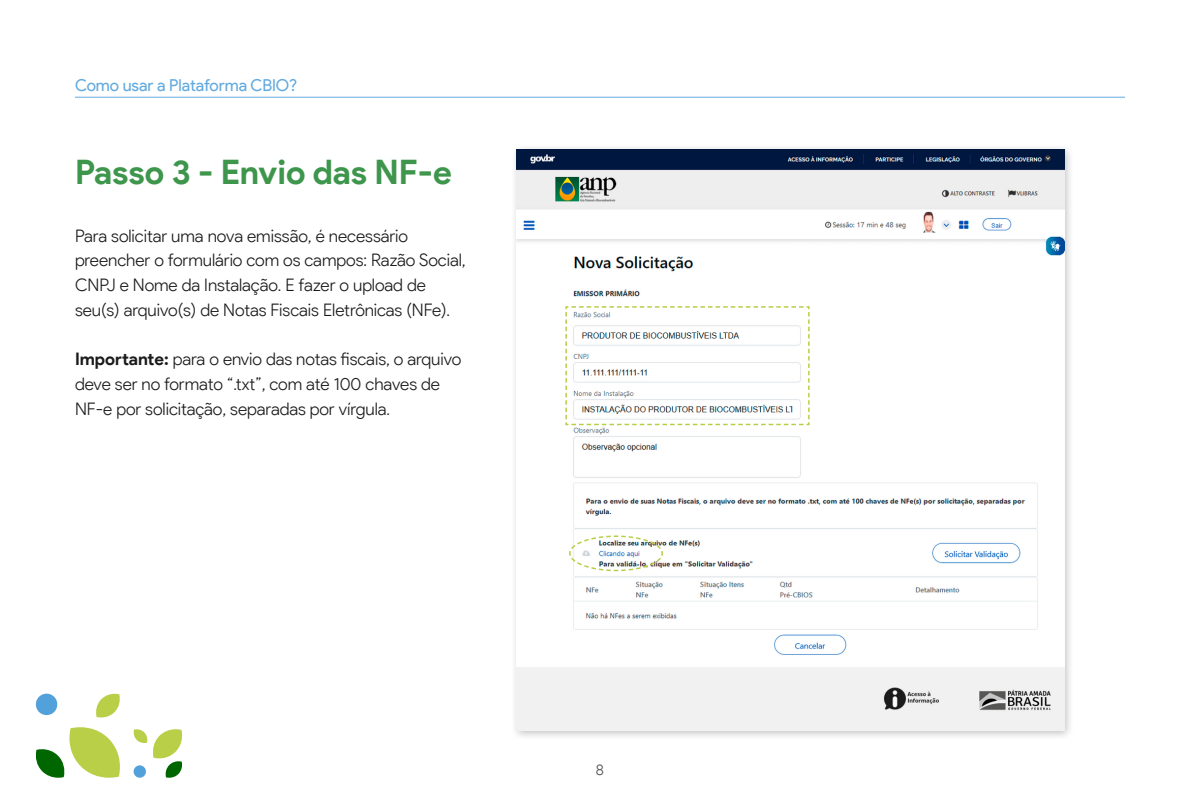
<style>
.page{position:relative;width:1200px;height:810px;background:#fff}
.page>*{position:absolute;margin:0;border:0;box-sizing:border-box;transform-origin:0 0}
.subtopico{font:700 33.75px "Product Sans";letter-spacing:-.005em;color:#3e964c}
.t1{font:300 17.25px/24.8px "Product Sans";letter-spacing:-.005em;color:#1a1a1a}
.chapeu{font:16.5px "Product Sans";letter-spacing:-.005em;color:#63aadf}
.t2{font:300 15px "Product Sans";color:#4d4d4d}
.s1{font-weight:700}
</style>
<div class="page">
<hr style="left:75px;top:97px;width:1050px;height:1px;background:#63aadf">
<svg style="left:96px;top:694px;width:24px;height:23px"></svg>
<svg style="left:35px;top:727px;width:85px;height:51px"></svg>
<div style="left:36px;top:694px;width:21px;height:21px;background:#52a1db;border-radius:50%"></div>
<svg style="left:133px;top:729px;width:49px;height:49px"></svg>
<div style="left:134px;top:765px;width:12px;height:13px;background:#52a1db;border-radius:50%"></div>
<div style="left:511px;top:144px;width:564px;height:597px;background:#000;opacity:.25"></div>
<img style="left:517px;top:150px;width:547px;height:580px">
<img style="left:568px;top:535px;width:96px;height:37px">
<svg style="left:565px;top:305px;width:245px;height:121px"></svg>
<p class="chapeu" style="left:75px;top:76px;width:224px">Como usar a Plataforma CBIO?</p>
<p class="subtopico" style="left:75px;top:151px;width:378px">Passo 3 - Envio das NF-e</p>
<p class="t1" style="left:75px;top:223px;width:392px">Para solicitar uma nova emissão, é necessário preencher o formulário com os campos: Razão Social, CNPJ e Nome da Instalação. E fazer o upload de seu(s) arquivo(s) de Notas Fiscais Eletrônicas (NFe).</p>
<p class="t1" style="left:75px;top:347px;width:388px"><span class="s1">Importante:</span> para o envio das notas fiscais, o arquivo deve ser no formato “.txt”, com até 100 chaves de<br>NF-e por solicitação, separadas por vírgula.</p>
<p class="t2" style="left:596px;top:761px;width:10px">8</p>
</div>
